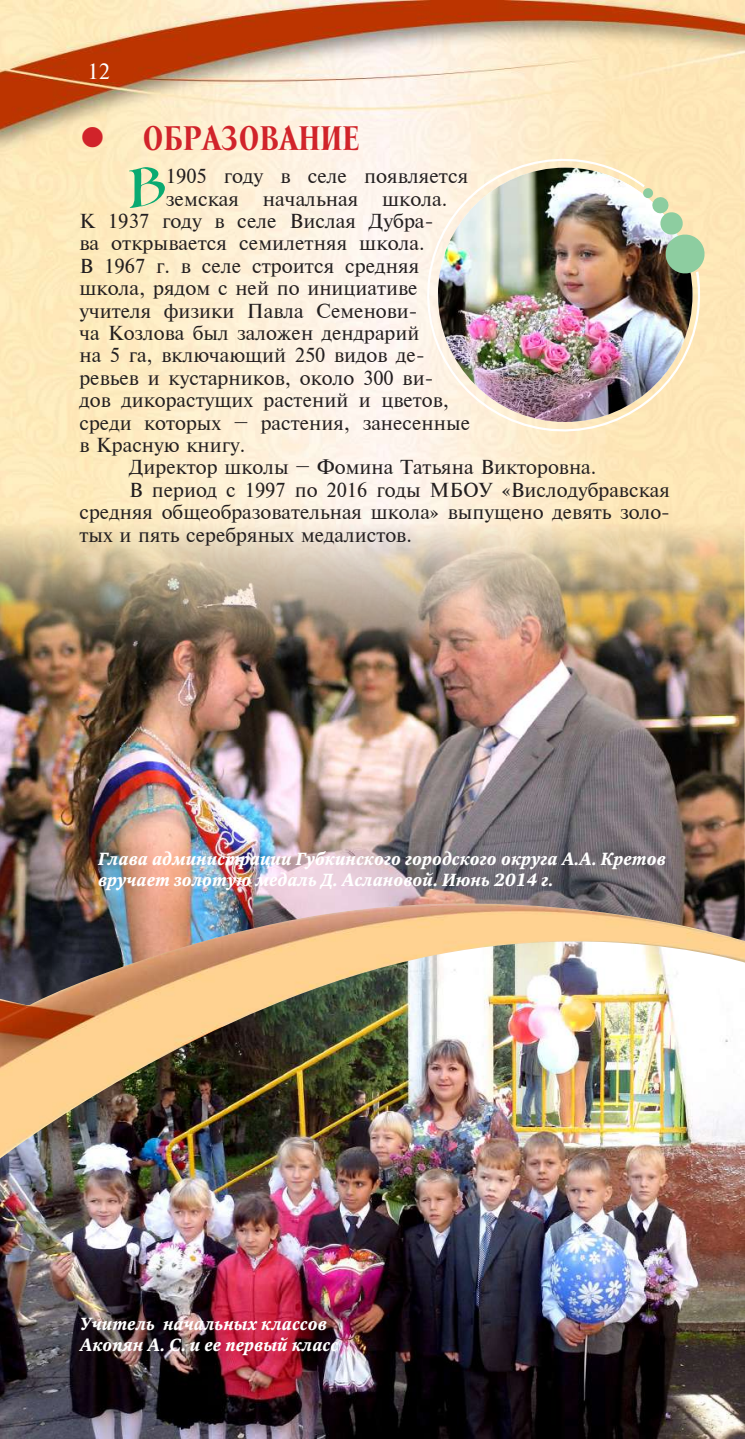
<style>
.page{position:relative;width:745px;height:1439px;background:#fff}
.page>*{position:absolute;margin:0;border:0;box-sizing:border-box;transform-origin:0 0}
.t1{font:50.57px "Arlekino";color:#09aa71}
.t2{font:700 35px "Mramor Medium Pro";color:#d1232a}
.t3{font:21px "Newton C";color:#fff}
.t4{font:19.25px "Newton C";color:#231f20}
.t5{font:italic 700 17.5px/21px "Octava";color:#fff}
</style>
<div class="page">
<img style="left:0;top:0;width:744px;height:1439px">
<img style="left:0;top:506px;width:744px;height:435px">
<img style="left:744px;top:1118px;width:1px;height:321px">
<img style="left:0;top:941px;width:744px;height:217px">
<img style="left:744px;top:568px;width:1px;height:395px">
<img style="left:423px;top:155px;width:277px;height:280px">
<svg style="left:642px;top:188px;width:63px;height:87px;background:#b2be9e"></svg>
<svg style="left:82px;top:127px;width:21px;height:21px"></svg>
<p class="t3" style="left:87px;top:59px;width:24px">12</p>
<h2 class="t2" style="left:106px;top:119px;width:255px">z ОБРАЗОВАНИЕ</h2>
<h1 class="t1" style="left:128px;top:159px;width:39px">В</h1>
<p class="t4" style="left:166px;top:165px;width:304px">1905 году в селе появляется</p>
<p class="t4" style="left:166px;top:187px;width:283px">земская начальная школа.</p>
<p class="t4" style="left:79px;top:210px;width:355px">К 1937 году в селе Вислая Дубра-</p>
<p class="t4" style="left:79px;top:232px;width:346px">ва открывается семилетняя школа.</p>
<p class="t4" style="left:79px;top:255px;width:341px">В 1967 г. в селе строится средняя</p>
<p class="t4" style="left:79px;top:277px;width:339px">школа, рядом с ней по инициативе</p>
<p class="t4" style="left:79px;top:299px;width:339px">учителя физики Павла Семенови-</p>
<p class="t4" style="left:79px;top:322px;width:341px">ча Козлова был заложен дендрарий</p>
<p class="t4" style="left:79px;top:344px;width:346px">на 5 га, включающий 250 видов де-</p>
<p class="t4" style="left:79px;top:367px;width:355px">ревьев и кустарников, около 300 ви-</p>
<p class="t4" style="left:79px;top:389px;width:371px">дов дикорастущих растений и цветов,</p>
<p class="t4" style="left:79px;top:411px;width:392px">среди которых – растения, занесенные</p>
<p class="t4" style="left:79px;top:434px;width:167px">в Красную книгу.</p>
<p class="t4" style="left:129px;top:456px;width:468px">Директор школы – Фомина Татьяна Викторовна.</p>
<p class="t4" style="left:129px;top:479px;width:542px">В период с 1997 по 2016 годы МБОУ «Вислодубравская</p>
<p class="t4" style="left:79px;top:501px;width:591px">средняя общеобразовательная школа» выпущено девять золо-</p>
<p class="t4" style="left:79px;top:523px;width:334px">тых и пять серебряных медалистов.</p>
<p class="t5" style="left:98px;top:849px;width:569px">Глава администрации Губкинского городского округа А.А. Кретов вручает золотую медаль Д. Аслановой. Июнь 2014 г.</p>
<p class="t5" style="left:79px;top:1313px;width:260px">Учитель начальных классов<br>Акопян А. С. и ее первый класс</p>
</div>
